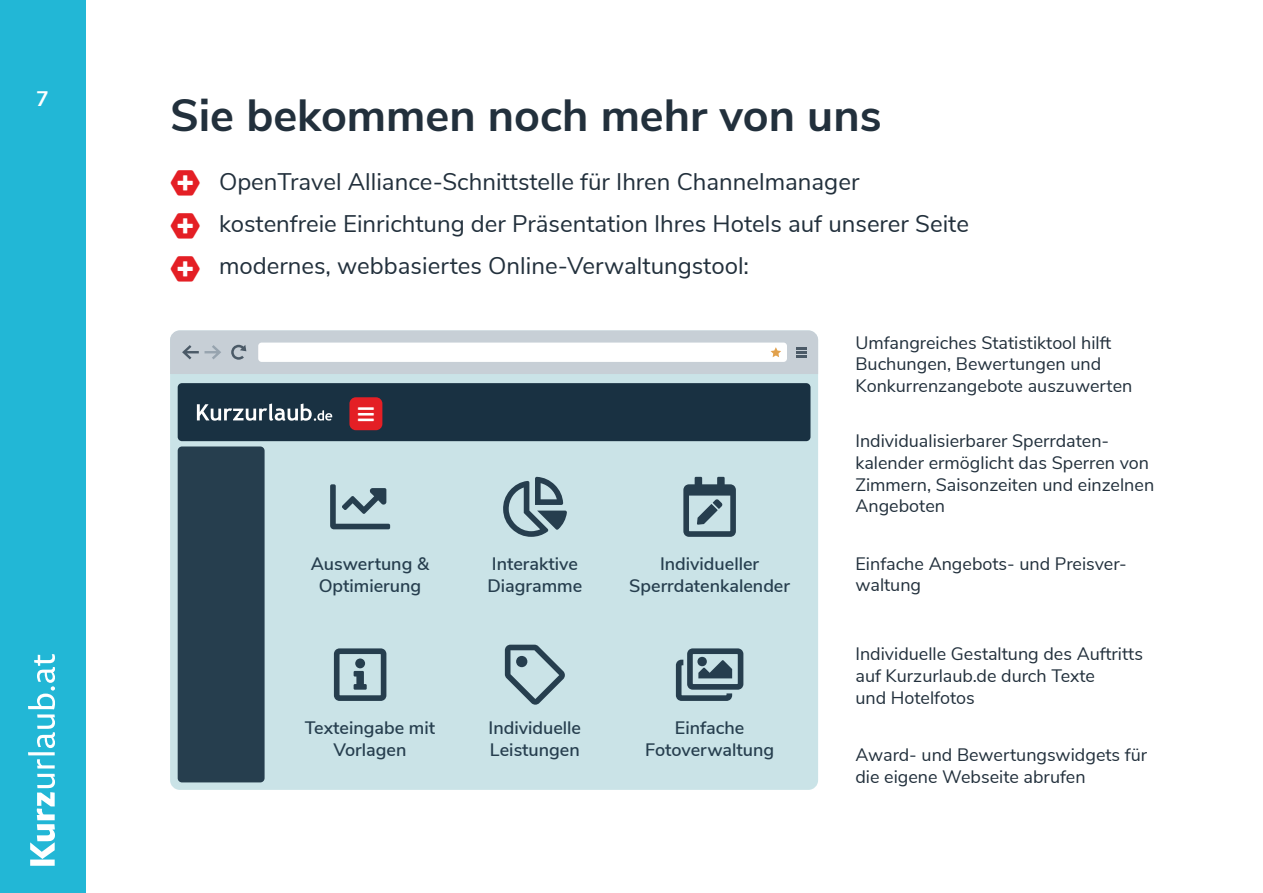
<style>
.page{position:relative;width:1263px;height:893px;background:#fff}
.page>*{position:absolute;margin:0;border:0;box-sizing:border-box;transform-origin:0 0}
.t1{font:700 45px "Nunito Sans";color:#22303c}
.t2{font:24px/42px "Nunito Sans";color:#22303c}
.t3{font:700 21px "Nunito Sans";color:#fff}
.t4{font:18px/21.6px "Nunito Sans";color:#22303c}
.t5{font:600 18px/21.6px "Nunito Sans";color:#263e4e;text-align:center}
</style>
<div class="page">
<div style="left:0;top:0;width:85px;height:893px;background:#22b7d6"></div>
<svg style="left:30px;top:774px;width:25px;height:92px"></svg>
<svg style="left:37px;top:759px;width:18px;height:9px"></svg>
<hr style="left:28px;top:752px;width:27px;height:3px;background:#fff">
<svg style="left:28px;top:654px;width:27px;height:94px"></svg>
<div style="left:170px;top:330px;width:648px;height:460px;background:#cae3e7;border-radius:10px"></div>
<svg style="left:170px;top:330px;width:648px;height:44px;background:#dadfe3"></svg>
<div style="left:178px;top:383px;width:632px;height:58px;background:#193142;border-radius:4px"></div>
<div style="left:178px;top:446px;width:87px;height:336px;background:#263e4e;border-radius:4px"></div>
<svg style="left:197px;top:403px;width:135px;height:18px"></svg>
<div style="left:349px;top:397px;width:33px;height:33px;background:#e41f25;border-radius:6px"></div>
<p class="t3" style="left:36px;top:84px;width:14px">7</p>
<h1 class="t1" style="left:170px;top:82px;width:713px">Sie bekommen noch mehr von uns</h1>
<h2 class="t2" style="left:219px;top:159px;width:751px">OpenTravel Alliance-Schnittstelle für Ihren Channelmanager kostenfreie Einrichtung der Präsentation Ihres Hotels auf unserer Seite modernes, webbasiertes Online-Verwaltungstool:</h2>
<p class="t5" style="left:311px;top:552px;width:120px">Auswertung &amp;<br>Optimierung</p>
<p class="t5" style="left:305px;top:716px;width:132px">Texteingabe mit<br>Vorlagen</p>
<p class="t5" style="left:487px;top:552px;width:96px;text-align:left">Interaktive<br>Diagramme</p>
<p class="t5" style="left:629px;top:552px;width:162px">Individueller<br>Sperrdatenkalender</p>
<p class="t5" style="left:489px;top:716px;width:94px;text-align:left">Individuelle<br>Leistungen</p>
<p class="t5" style="left:645px;top:716px;width:131px">Einfache<br>Fotoverwaltung</p>
<p class="t4" style="left:855px;top:330px;width:278px">Umfangreiches Statistiktool hilft<br>Buchungen, Bewertungen und<br>Konkurrenzangebote auszuwerten</p>
<p class="t4" style="left:855px;top:429px;width:300px">Individualisierbarer Sperrdaten&shy;kalender ermöglicht das Sperren von<br>Zimmern, Saisonzeiten und einzelnen<br>Angeboten</p>
<p class="t4" style="left:855px;top:552px;width:273px">Einfache Angebots- und Preisver&shy;waltung</p>
<p class="t4" style="left:855px;top:642px;width:289px">Individuelle Gestaltung des Auftritts auf Kurzurlaub.de durch Texte<br>und Hotelfotos</p>
<p class="t4" style="left:855px;top:743px;width:293px">Award- und Bewertungswidgets für die eigene Webseite abrufen</p>
</div>
